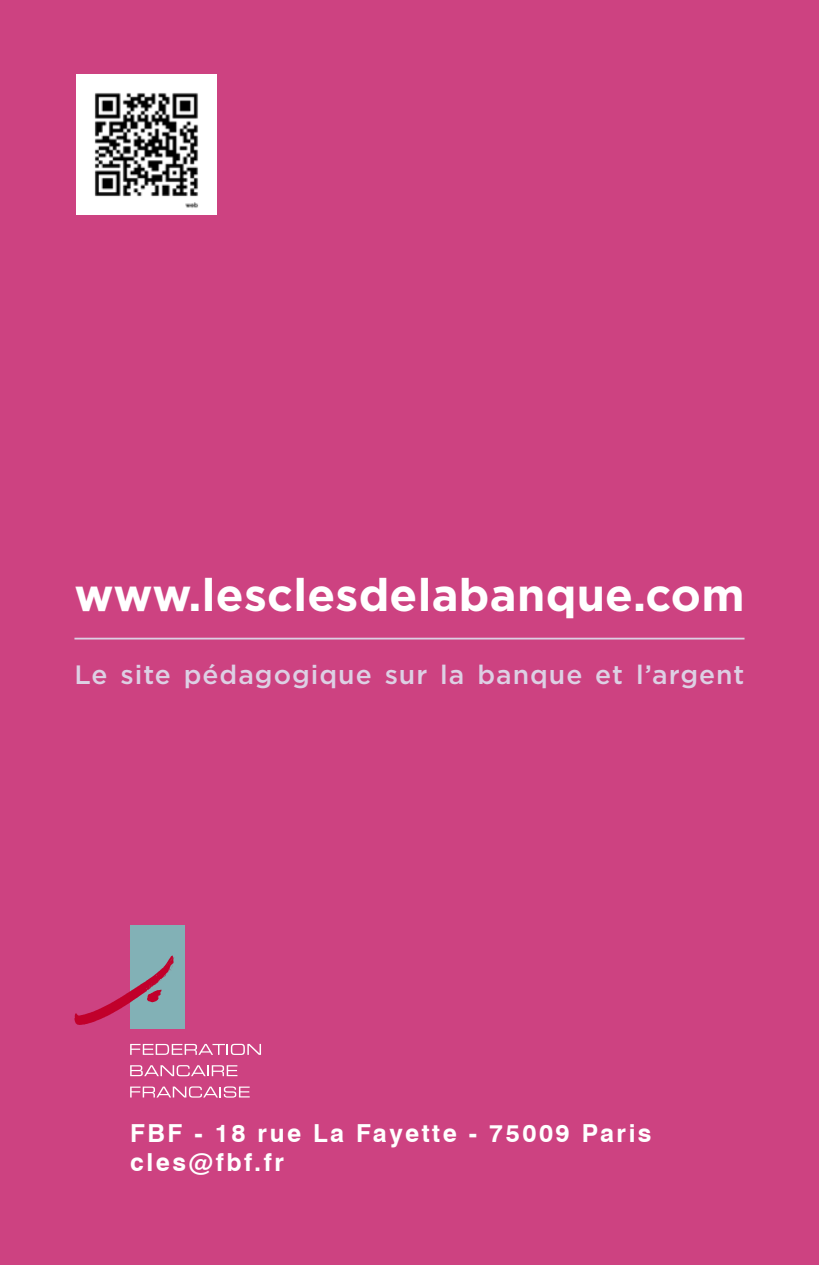
<style>
.page{position:relative;width:819px;height:1265px;background:#cd4281}
.page>*{position:absolute;margin:0;border:0;box-sizing:border-box;transform-origin:0 0}
.t1{font:700 45.5px "Gotham";letter-spacing:.005em;color:#fff}
.t2{font:500 26.43px "Gotham";letter-spacing:.035em;color:#ddd0e4}
.t3{font:700 24.85px/28.9px "Swiss 721 BT";letter-spacing:.1em;color:#fff}
</style>
<div class="page">
<hr style="left:74px;top:638px;width:670px;height:2px;background:#ddd0e4">
<img style="left:76px;top:74px;width:140px;height:140px">
<div style="left:130px;top:926px;width:54px;height:103px;background:#82b1b6"></div>
<svg style="left:130px;top:1044px;width:131px;height:11px"></svg>
<svg style="left:130px;top:1065px;width:107px;height:11px"></svg>
<svg style="left:130px;top:1086px;width:120px;height:12px"></svg>
<svg style="left:74px;top:956px;width:101px;height:69px"></svg>
<h1 class="t1" style="left:74px;top:565px;width:671px">www.lesclesdelabanque.com</h1>
<p class="t2" style="left:74px;top:658px;width:671px">Le site pédagogique sur la banque et l’argent</p>
<p class="t3" style="left:130px;top:1118px;width:522px">FBF - 18 rue La Fayette - 75009 Paris cles@fbf.fr</p>
</div>
